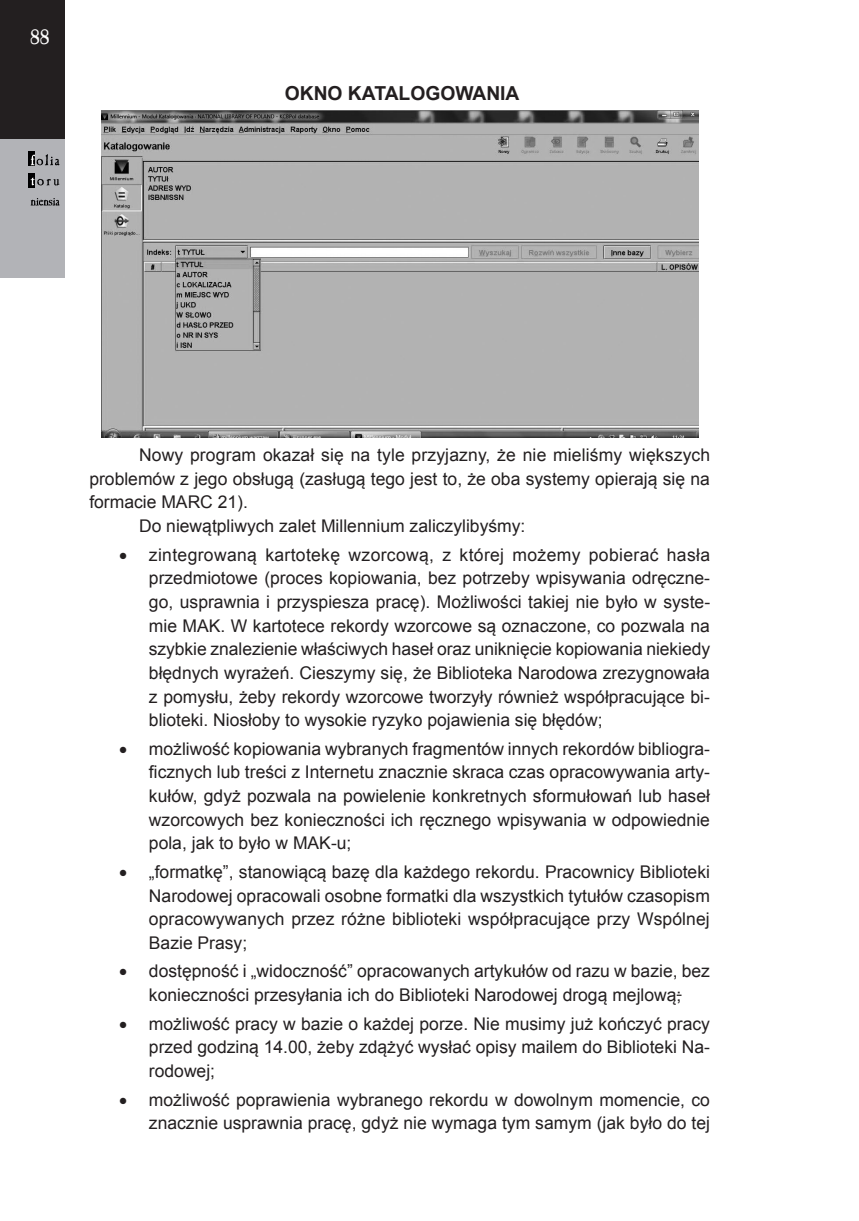
<style>
.page{position:relative;width:859px;height:1221px;background:#fff}
.page>*{position:absolute;margin:0;border:0;box-sizing:border-box;transform-origin:0 0}
.t1{font:21px "Casablanca Antique";color:#fff}
.t2{font:700 19.25px "Arial";color:#231f20}
.t3{font:17.5px/23.6px "Arial";color:#231f20;text-align:justify}
</style>
<div class="page">
<div style="left:0;top:0;width:64px;height:139px;background:#231f20"></div>
<div style="left:0;top:139px;width:64px;height:139px;background:#b2b3b7"></div>
<div style="left:29px;top:151px;width:6px;height:15px;background:#000001"></div>
<div style="left:29px;top:173px;width:6px;height:15px;background:#000001"></div>
<svg style="left:31px;top:154px;width:28px;height:11px"></svg>
<svg style="left:31px;top:178px;width:28px;height:8px"></svg>
<svg style="left:31px;top:198px;width:29px;height:7px"></svg>
<img style="left:101px;top:110px;width:597px;height:327px">
<p class="t1" style="left:30px;top:26px;width:21px">88</p>
<p class="t2" style="left:285px;top:80px;width:236px">OKNO KATALOGOWANIA</p>
<p class="t3" style="left:139px;top:443px;width:572px">Nowy program okazał się na tyle przyjazny, że nie mieliśmy większych</p>
<p class="t3" style="left:89px;top:467px;width:622px">problemów z jego obsługą (zasługą tego jest to, że oba systemy opierają się na</p>
<p class="t3" style="left:89px;top:490px;width:160px">formacie MARC 21).</p>
<p class="t3" style="left:139px;top:514px;width:388px">Do niewątpliwych zalet Millennium zaliczylibyśmy:</p>
<p class="t3" style="left:149px;top:543px;width:562px;text-indent:-30px">• zintegrowaną kartotekę wzorcową, z której możemy pobierać hasła przedmiotowe (proces kopiowania, bez potrzeby wpisywania odręczne&shy;go, usprawnia i przyspiesza pracę). Możliwości takiej nie było w syste&shy;mie MAK. W kartotece rekordy wzorcowe są oznaczone, co pozwala na szybkie znalezienie właściwych haseł oraz uniknięcie kopiowania niekiedy błędnych wyrażeń. Cieszymy się, że Biblioteka Narodowa zrezygnowała z pomysłu, żeby rekordy wzorcowe tworzyły również współpracujące bi&shy;blioteki. Niosłoby to wysokie ryzyko pojawienia się błędów;</p>
<p class="t3" style="left:149px;top:737px;width:562px;text-indent:-30px">• możliwość kopiowania wybranych fragmentów innych rekordów bibliogra&shy;ficznych lub treści z Internetu znacznie skraca czas opracowywania arty&shy;kułów, gdyż pozwala na powielenie konkretnych sformułowań lub haseł wzorcowych bez konieczności ich ręcznego wpisywania w odpowiednie pola, jak to było w MAK-u;</p>
<p class="t3" style="left:149px;top:860px;width:562px;text-indent:-30px">• „formatkę”, stanowiącą bazę dla każdego rekordu. Pracownicy Biblioteki Narodowej opracowali osobne formatki dla wszystkich tytułów czasopism opracowywanych przez różne biblioteki współpracujące przy Wspólnej Bazie Prasy;</p>
<p class="t3" style="left:119px;top:959px;width:592px;text-align:center">• dostępność i „widoczność” opracowanych artykułów od razu w bazie, bez konieczności przesyłania ich do Biblioteki Narodowej drogą mejlową;</p>
<p class="t3" style="left:149px;top:1011px;width:562px;text-indent:-30px">• możliwość pracy w bazie o każdej porze. Nie musimy już kończyć pracy przed godziną 14.00, żeby zdążyć wysłać opisy mailem do Biblioteki Na&shy;rodowej;</p>
<p class="t3" style="left:119px;top:1087px;width:592px;text-align:right">• możliwość poprawienia wybranego rekordu w dowolnym momencie, co znacznie usprawnia pracę, gdyż nie wymaga tym samym (jak było do tej</p>
</div>
